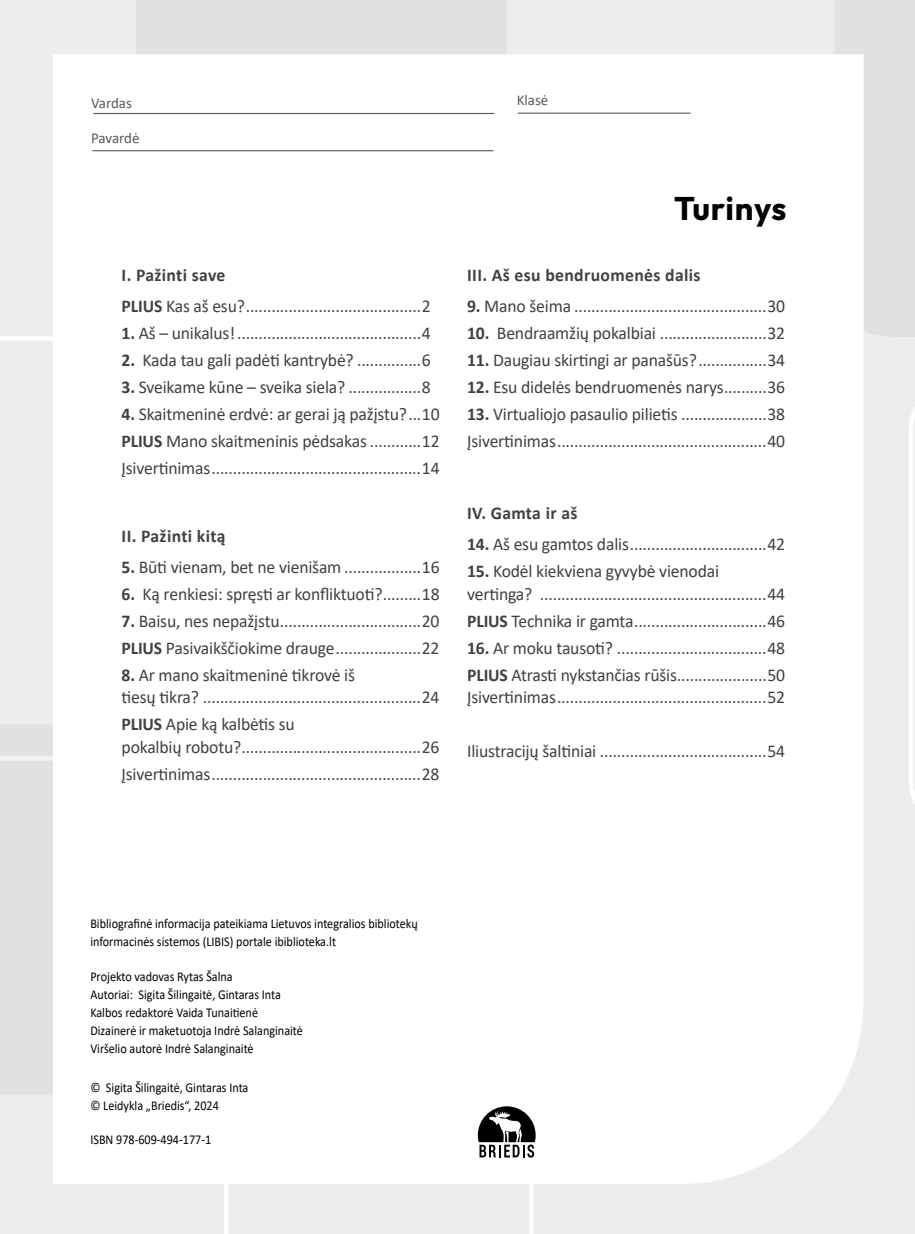
<style>
.page{position:relative;width:915px;height:1234px;background:#fff}
.page>*{position:absolute;margin:0;border:0;box-sizing:border-box;transform-origin:0 0}
.t1{font:700 32.7px "Outfit";letter-spacing:.01em;color:#000}
.t2{font:18px/27px "Calibri";letter-spacing:-.01em;color:#414042}
.t3{font:700 18px "Calibri";letter-spacing:.02em;color:#414042}
.t4{font:15px "Calibri";color:#58595b}
.t5{font:13.5px/18px "Calibri";color:#000;scale:.9 1}
.s1{font-weight:700}
</style>
<div class="page">
<div style="left:0;top:0;width:914px;height:1233px;background:#ededee"></div>
<div style="left:0;top:725px;width:52px;height:369px;background:#e2e2e4"></div>
<div style="left:136px;top:0;width:370px;height:54px;background:#e2e2e4"></div>
<div style="left:835px;top:0;width:79px;height:337px;background:#e2e2e4"></div>
<div style="left:53px;top:54px;width:810px;height:1129px;background:#fff"></div>
<hr style="left:94px;top:113px;width:400px;height:1px;background:#58595b">
<hr style="left:93px;top:150px;width:400px;height:1px;background:#58595b">
<hr style="left:518px;top:113px;width:172px;height:1px;background:#58595b">
<svg style="left:221px;top:1106px;width:314px;height:127px"></svg>
<svg style="left:909px;top:379px;width:6px;height:794px"></svg>
<p class="t4" style="left:91px;top:93px;width:42px">Vardas</p>
<p class="t4" style="left:91px;top:128px;width:50px">Pavardė</p>
<p class="t2" style="left:122px;top:258px;width:310px;line-height:31.2px"><span class="s1">I. Pažinti save<br>PLIUS</span> Kas aš esu?.........................................2</p>
<p class="t2" style="left:122px;top:319px;width:310px"><span class="s1">1.</span> Aš – unikalus!...........................................4</p>
<p class="t2" style="left:122px;top:346px;width:310px"><span class="s1">2.</span> Kada tau gali padėti kantrybė? ...............6</p>
<p class="t2" style="left:122px;top:373px;width:310px"><span class="s1">3.</span> Sveikame kūne – sveika siela? .................8</p>
<p class="t2" style="left:122px;top:400px;width:319px;text-align:justify"><span class="s1">4.</span> Skaitmeninė erdvė: ar gerai ją pažįstu?...10<br><span class="s1">PLIUS</span> Mano skaitmeninis pėdsakas ............12<br>Įsivertinimas.................................................14</p>
<p class="t3" style="left:122px;top:522px;width:105px">II. Pažinti kitą</p>
<p class="t2" style="left:122px;top:552px;width:319px"><span class="s1">5.</span> Būti vienam, bet ne vienišam ..................16</p>
<p class="t2" style="left:122px;top:579px;width:319px"><span class="s1">6.</span> Ką renkiesi: spręsti ar konfliktuoti?.........18</p>
<p class="t2" style="left:121px;top:606px;width:319px"><span class="s1">7.</span> Baisu, nes nepažįstu.................................20<br><span class="s1">PLIUS</span> Pasivaikščiokime drauge....................22</p>
<p class="t2" style="left:121px;top:663px;width:319px;line-height:22.5px"><span class="s1">8.</span> Ar mano skaitmeninė tikrovė iš<br>tiesų tikra? ...................................................24</p>
<p class="t2" style="left:121px;top:712px;width:319px;line-height:22.5px"><span class="s1">PLIUS</span> Apie ką kalbėtis su<br>pokalbių robotu?..........................................26</p>
<p class="t2" style="left:121px;top:759px;width:319px">Įsivertinimas.................................................28</p>
<p class="t4" style="left:516px;top:89px;width:33px">Klasė</p>
<h1 class="t1" style="left:674px;top:187px;width:114px">Turinys</h1>
<p class="t3" style="left:467px;top:262px;width:235px">III. Aš esu bendruomenės dalis</p>
<p class="t2" style="left:467px;top:292px;width:319px"><span class="s1">9.</span> Mano šeima .............................................30</p>
<p class="t2" style="left:467px;top:319px;width:319px"><span class="s1">10.</span> Bendraamžių pokalbiai .........................32</p>
<p class="t2" style="left:467px;top:346px;width:319px"><span class="s1">11.</span> Daugiau skirtingi ar panašūs?................34</p>
<p class="t2" style="left:467px;top:373px;width:319px"><span class="s1">12.</span> Esu didelės bendruomenės narys..........36</p>
<p class="t2" style="left:467px;top:400px;width:319px"><span class="s1">13.</span> Virtualiojo pasaulio pilietis ....................38<br>Įsivertinimas.................................................40</p>
<p class="t3" style="left:467px;top:500px;width:112px">IV. Gamta ir aš</p>
<p class="t2" style="left:467px;top:530px;width:319px"><span class="s1">14.</span> Aš esu gamtos dalis................................42</p>
<p class="t2" style="left:467px;top:559px;width:319px;line-height:22.5px"><span class="s1">15.</span> Kodėl kiekviena gyvybė vienodai vertinga? .....................................................44</p>
<p class="t2" style="left:467px;top:606px;width:319px"><span class="s1">PLIUS</span> Technika ir gamta...............................46</p>
<p class="t2" style="left:467px;top:633px;width:319px"><span class="s1">16.</span> Ar moku tausoti? ...................................48<br><span class="s1">PLIUS</span> Atrasti nykstančias rūšis.....................50</p>
<p class="t2" style="left:467px;top:683px;width:319px">Įsivertinimas.................................................52</p>
<p class="t2" style="left:467px;top:737px;width:319px">Iliustracijų šaltiniai .......................................54</p>
<p class="t5" style="left:90px;top:914px;width:365px">Bibliografinė informacija pateikiama Lietuvos integralios bibliotekų informacinės sistemos (LIBIS) portale ibiblioteka.lt</p>
<p class="t5" style="left:90px;top:966px;width:238px">Projekto vadovas Rytas Šalna<br>Autoriai: Sigita Šilingaitė, Gintaras Inta Kalbos redaktorė Vaida Tunaitienė Dizainerė ir maketuotoja Indrė Salanginaitė Viršelio autorė Indrė Salanginaitė</p>
<p class="t5" style="left:90px;top:1077px;width:177px">© Sigita Šilingaitė, Gintaras Inta © Leidykla „Briedis“, 2024</p>
<p class="t5" style="left:90px;top:1130px;width:136px">ISBN 978-609-494-177-1</p>
</div>
